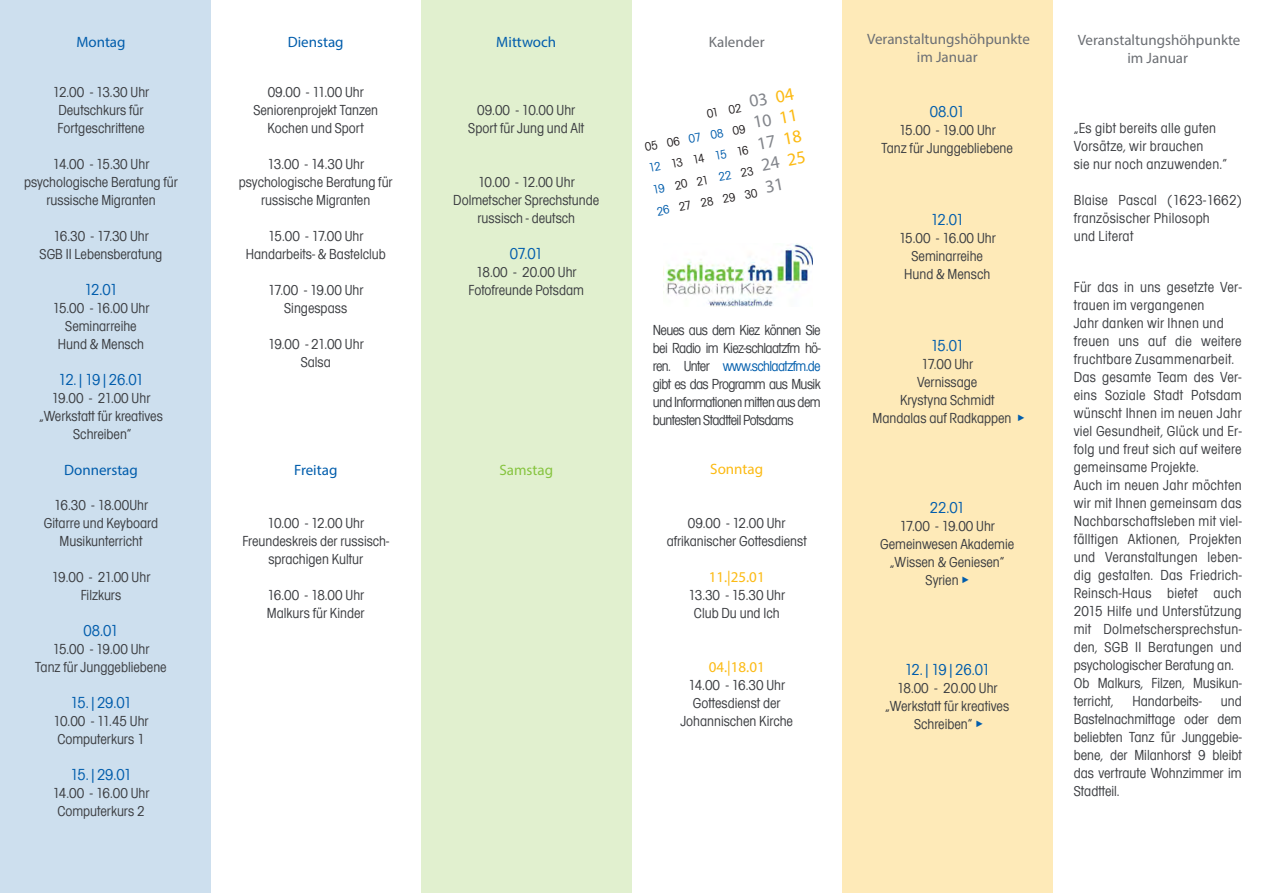
<style>
.page{position:relative;width:1263px;height:893px;background:#fff}
.page>*{position:absolute;margin:0;border:0;box-sizing:border-box;transform-origin:0 0}
.t1{font:18px "Myriad Pro";color:#82858b}
.t2{font:16.5px "Avignon Cd";letter-spacing:-.075em;color:#015dac}
.t3{font:15px/18px "Avignon Cd";color:#3b3d41;text-align:center}
.t4{font:15px/18px "Avignon Cd";letter-spacing:.02em;color:#3b3d41}
.t5{font:15px/18px "Myriad Pro";color:#6c6f74;text-align:center}
.t6{font:15px "Myriad Pro";color:#015dac}
.t7{font:15px "Myriad Pro";color:#86c43f}
.t8{font:15px "Myriad Pro";color:#fcba13}
.s1{color:#fcba13}
.s2{color:#015dac}
.s3{font-family:"Myriad Pro";color:#fcba13}
</style>
<div class="page">
<div style="left:0;top:0;width:210px;height:893px;background:#cddfee"></div>
<div style="left:421px;top:0;width:210px;height:893px;background:#e1f0cf"></div>
<div style="left:842px;top:0;width:210px;height:893px;background:#feeab8"></div>
<img style="left:663px;top:244px;width:150px;height:63px">
<p class="t6" style="left:76px;top:33px;width:51px">Montag</p>
<p class="t6" style="left:288px;top:33px;width:57px">Dienstag</p>
<p class="t6" style="left:496px;top:33px;width:61px">Mittwoch</p>
<p class="t5" style="left:709px;top:33px;width:57px">Kalender</p>
<p class="t5" style="left:867px;top:30px;width:164px">Veranstaltungshöhpunkte im Januar</p>
<p class="t3" style="left:53px;top:82px;width:98px">12.00 - 13.30 Uhr<br>Deutschkurs für</p>
<p class="t3" style="left:57px;top:118px;width:89px">Fortgeschrittene</p>
<p class="t3" style="left:24px;top:154px;width:155px">14.00 - 15.30 Uhr psychologische Beratung für russische Migranten</p>
<p class="t3" style="left:40px;top:226px;width:124px">16.30 - 17.30 Uhr<br>SGB II Lebensberatung</p>
<p class="t2" style="left:84px;top:277px;width:35px">12.01</p>
<p class="t3" style="left:52px;top:298px;width:99px">15.00 - 16.00 Uhr</p>
<p class="t3" style="left:65px;top:316px;width:73px">Seminarreihe</p>
<p class="t3" style="left:58px;top:334px;width:88px">Hund &amp; Mensch</p>
<p class="t2" style="left:58px;top:367px;width:87px">12.|19|26.01</p>
<p class="t3" style="left:52px;top:388px;width:100px">19.00 - 21.00 Uhr</p>
<p class="t3" style="left:39px;top:406px;width:125px">„Werkstatt für kreatives</p>
<p class="t3" style="left:73px;top:424px;width:60px">Schreiben“</p>
<p class="t3" style="left:268px;top:82px;width:98px">09.00 - 11.00 Uhr</p>
<p class="t3" style="left:253px;top:100px;width:126px">Seniorenprojekt Tanzen</p>
<p class="t3" style="left:268px;top:118px;width:98px">Kochen und Sport</p>
<p class="t3" style="left:239px;top:154px;width:155px">13.00 - 14.30 Uhr psychologische Beratung für russische Migranten</p>
<p class="t3" style="left:268px;top:226px;width:97px">15.00 - 17.00 Uhr</p>
<p class="t3" style="left:246px;top:244px;width:141px">Handarbeits- &amp; Bastelclub</p>
<p class="t3" style="left:268px;top:280px;width:97px">17.00 - 19.00 Uhr<br>Singespass</p>
<p class="t3" style="left:268px;top:334px;width:98px">19.00 - 21.00 Uhr<br>Salsa</p>
<p class="t3" style="left:468px;top:100px;width:117px">09.00 - 10.00 Uhr<br>Sport für Jung und Alt</p>
<p class="t3" style="left:453px;top:172px;width:147px">10.00 - 12.00 Uhr<br>Dolmetscher Sprechstunde</p>
<p class="t3" style="left:477px;top:208px;width:99px">russisch - deutsch</p>
<p class="t2" style="left:510px;top:241px;width:34px">07.01</p>
<p class="t3" style="left:468px;top:262px;width:117px">18.00 - 20.00 Uhr<br>Fotofreunde Potsdam</p>
<p class="t6" style="left:64px;top:461px;width:75px">Donnerstag</p>
<p class="t6" style="left:294px;top:461px;width:45px">Freitag</p>
<p class="t7" style="left:499px;top:461px;width:55px">Samstag</p>
<p class="t3" style="left:44px;top:495px;width:116px">16.30 - 18.00Uhr<br>Gitarre und Keyboard</p>
<p class="t3" style="left:60px;top:531px;width:84px">Musikunterricht</p>
<p class="t3" style="left:52px;top:567px;width:100px">19.00 - 21.00 Uhr<br>Filzkurs</p>
<p class="t2" style="left:84px;top:618px;width:36px">08.01</p>
<p class="t3" style="left:52px;top:639px;width:99px">15.00 - 19.00 Uhr</p>
<p class="t3" style="left:35px;top:657px;width:133px">Tanz für Junggebliebene</p>
<p class="t2" style="left:70px;top:690px;width:63px">15.|29.01</p>
<p class="t3" style="left:53px;top:711px;width:97px;text-align:left">10.00 - 11.45 Uhr<br>Computerkurs 1</p>
<p class="t2" style="left:70px;top:762px;width:63px">15.|29.01</p>
<p class="t3" style="left:53px;top:783px;width:98px">14.00 - 16.00 Uhr<br>Computerkurs 2</p>
<p class="t3" style="left:242px;top:513px;width:148px">10.00 - 12.00 Uhr<br>Freundeskreis der russisch&shy;sprachigen Kultur</p>
<p class="t3" style="left:267px;top:585px;width:99px">16.00 - 18.00 Uhr</p>
<p class="t3" style="left:267px;top:603px;width:99px">Malkurs für Kinder</p>
<p class="t1" style="left:747px;top:91px;width:47px;rotate:-11deg">03 <span class="s1">04</span></p>
<p class="t1" style="left:751px;top:112px;width:47px;rotate:-11deg">10 <span class="s1">11</span></p>
<p class="t1" style="left:755px;top:133px;width:47px;rotate:-11deg">17 <span class="s1">18</span></p>
<p class="t1" style="left:759px;top:154px;width:47px;rotate:-11deg">24 <span class="s1">25</span></p>
<p class="t3" style="left:653px;top:320px;width:169px;text-align:justify">Neues aus dem Kiez können Sie bei Radio im Kiez-schlaatzfm hö&shy;ren. Unter <span class="s2">www.schlaatzfm.de </span>gibt es das Programm aus Musik und Informationen mitten aus dem buntesten Stadtteil Potsdams</p>
<p class="t8" style="left:710px;top:460px;width:54px">Sonntag</p>
<p class="t3" style="left:688px;top:513px;width:99px">09.00 - 12.00 Uhr</p>
<p class="t3" style="left:667px;top:531px;width:142px">afrikanischer Gottesdienst</p>
<p class="t3" style="left:688px;top:567px;width:98px"><span class="s3">11.|25.01<br></span>13.30 - 15.30 Uhr<br>Club Du und Ich</p>
<p class="t3" style="left:688px;top:657px;width:98px"><span class="s3">04.|18.01<br></span>14.00 - 16.30 Uhr<br>Gottesdienst der</p>
<p class="t3" style="left:680px;top:711px;width:114px">Johannischen Kirche</p>
<p class="t2" style="left:930px;top:99px;width:36px">08.01</p>
<p class="t3" style="left:899px;top:119px;width:99px">15.00 - 19.00 Uhr</p>
<p class="t3" style="left:881px;top:137px;width:133px">Tanz für Junggebliebene</p>
<p class="t2" style="left:930px;top:207px;width:35px">12.01</p>
<p class="t3" style="left:899px;top:227px;width:99px">15.00 - 16.00 Uhr</p>
<p class="t3" style="left:911px;top:245px;width:73px">Seminarreihe</p>
<p class="t3" style="left:904px;top:263px;width:88px">Hund &amp; Mensch</p>
<p class="t2" style="left:930px;top:333px;width:35px">15.01</p>
<p class="t3" style="left:917px;top:353px;width:62px;text-align:left">17.00 Uhr<br>Vernissage</p>
<p class="t3" style="left:900px;top:389px;width:96px">Krystyna Schmidt</p>
<p class="t3" style="left:873px;top:407px;width:154px">Mandalas auf Radkappen <span class="s2">‣</span></p>
<p class="t2" style="left:930px;top:495px;width:36px">22.01</p>
<p class="t3" style="left:880px;top:515px;width:136px">17.00 - 19.00 Uhr<br>Gemeinwesen Akademie „Wissen &amp; Geniesen“</p>
<p class="t3" style="left:925px;top:569px;width:45px">Syrien <span class="s2">‣</span></p>
<p class="t2" style="left:904px;top:657px;width:87px">12.|19|26.01</p>
<p class="t3" style="left:897px;top:677px;width:102px">18.00 - 20.00 Uhr</p>
<p class="t3" style="left:885px;top:695px;width:125px">„Werkstatt für kreatives</p>
<p class="t3" style="left:914px;top:713px;width:70px">Schreiben“ <span class="s2">‣</span></p>
<p class="t5" style="left:1078px;top:31px;width:164px">Veranstaltungshöhpunkte im Januar</p>
<p class="t4" style="left:1074px;top:118px;width:144px">„Es gibt bereits alle guten</p>
<p class="t4" style="left:1074px;top:136px;width:131px">Vorsätze, wir brauchen</p>
<p class="t4" style="left:1074px;top:154px;width:155px">sie nur noch anzuwenden.“</p>
<p class="t4" style="left:1074px;top:190px;width:169px">Blaise Pascal (1623-1662) französischer Philosoph</p>
<p class="t4" style="left:1074px;top:226px;width:61px">und Literat</p>
<p class="t4" style="left:1074px;top:277px;width:169px">Für das in uns gesetzte Ver&shy;trauen im vergangenen</p>
<p class="t4" style="left:1074px;top:313px;width:152px">Jahr danken wir Ihnen und</p>
<p class="t4" style="left:1074px;top:331px;width:169px">freuen uns auf die weitere fruchtbare Zusammenarbeit.</p>
<p class="t3" style="left:1074px;top:367px;width:169px;text-align:justify">Das gesamte Team des Ver&shy;eins Soziale Stadt Potsdam wünscht Ihnen im neuen Jahr viel Gesundheit, Glück und Er&shy;folg und freut sich auf weitere gemeinsame Projekte.</p>
<p class="t3" style="left:1074px;top:475px;width:169px;text-align:justify">Auch im neuen Jahr möchten wir mit Ihnen gemeinsam das Nachbarschaftsleben mit viel&shy;fälltigen Aktionen, Projekten und Veranstaltungen leben&shy;dig gestalten. Das Friedrich-Reinsch-Haus bietet auch 2015 Hilfe und Unterstützung mit Dolmetschersprechstun&shy;den, SGB II Beratungen und psychologischer Beratung an.</p>
<p class="t3" style="left:1074px;top:673px;width:169px;text-align:left">Ob Malkurs, Filzen, Musikun&shy;terricht,</p>
<p class="t3" style="left:1074px;top:691px;width:169px;text-align:justify;text-indent:147px">und Bastelnachmittage oder dem beliebten Tanz für Junggebie&shy;bene, der Milanhorst 9 bleibt das vertraute Wohnzimmer im Stadtteil.</p>
<p class="t3" style="left:1132px;top:691px;width:71px">Handarbeits-</p>
</div>
